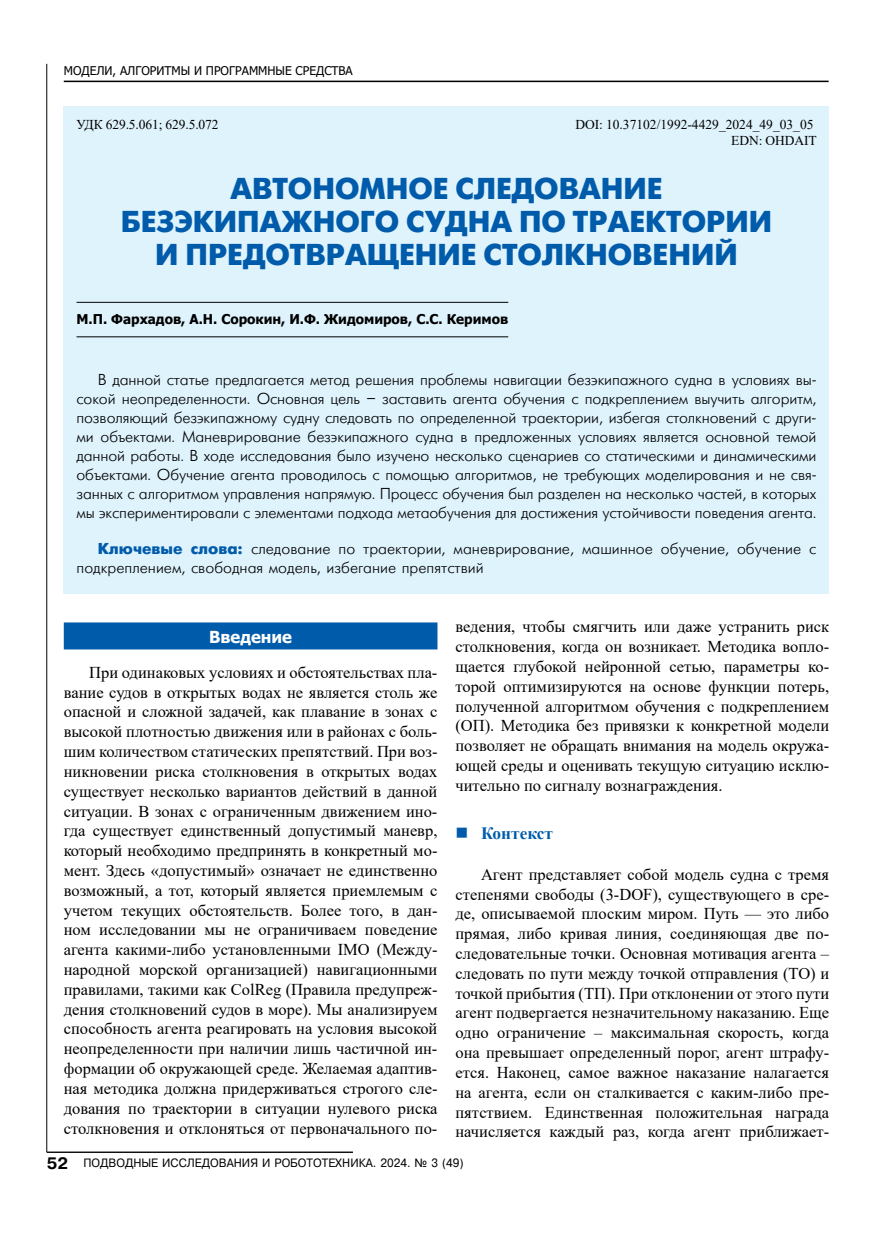
<style>
.page{position:relative;width:893px;height:1234px;background:#fff}
.page>*{position:absolute;margin:0;border:0;box-sizing:border-box;transform-origin:0 0}
.t1{font:700 30px/33px "Futuris C";color:#005baa;text-align:center}
.t2{font:700 17.25px "Times New Roman";color:#005baa}
.t3{font:16.5px/19.8px "Times New Roman";color:#000;text-align:justify}
.t4{font:700 16.5px "Tahoma";color:#fff}
.t5{font:15.75px/18.9px "Futuris Cyrillic";color:#000;text-align:justify}
.t6{font:13.5px/16.2px "Times New Roman";letter-spacing:-.01em;color:#000;text-align:right}
.t7{font:700 13.5px "Tahoma";color:#000}
.t8{font:12px "Pragmatica Cyrillic";color:#000;scale:.95 1}
.t9{font:12px "Tahoma";color:#000}
.s1{font-family:"Futuris";font-weight:700;color:#005baa}
.s2{font-family:"Pragmatica CTT";font-weight:700;font-size:16.5px}
</style>
<div class="page">
<hr style="left:64px;top:81px;width:765px;height:1px;background:#000">
<hr style="left:47px;top:64px;width:1px;height:1087px;background:#000">
<hr style="left:47px;top:1151px;width:306px;height:1px;background:#000">
<div style="left:64px;top:106px;width:765px;height:488px;background:#dff3fd"></div>
<hr style="left:77px;top:302px;width:431px;height:1px;background:#000">
<hr style="left:77px;top:336px;width:431px;height:1px;background:#000">
<div style="left:64px;top:622px;width:373px;height:27px;background:#005baa"></div>
<p class="t9" style="left:64px;top:62px;width:291px">МОДЕЛИ, АЛГОРИТМЫ И ПРОГРАММНЫЕ СРЕДСТВА</p>
<p class="t6" style="left:77px;top:115px;width:144px">УДК 629.5.061; 629.5.072</p>
<p class="t6" style="left:576px;top:115px;width:243px">DOI: 10.37102/1992-4429_2024_49_03_05<br>EDN: OHDAIT</p>
<h1 class="t1" style="left:121px;top:173px;width:653px">АВТОНОМНОЕ СЛЕДОВАНИЕ<br>БЕЗЭКИПАЖНОГО СУДНА ПО ТРАЕКТОРИИ<br>И ПРЕДОТВРАЩЕНИЕ СТОЛКНОВЕНИЙ</h1>
<p class="t7" style="left:77px;top:309px;width:433px">М.П. Фархадов, А.Н. Сорокин, И.Ф. Жидомиров, С.С. Керимов</p>
<p class="t5" style="left:77px;top:371px;width:741px;text-indent:21px">В данной статье предлагается метод решения проблемы навигации безэкипажного судна в условиях вы&shy;сокой неопределенности. Основная цель – заставить агента обучения с подкреплением выучить алгоритм, позволяющий безэкипажному судну следовать по определенной траектории, избегая столкновений с други&shy;ми объектами. Маневрирование безэкипажного судна в предложенных условиях является основной темой данной работы. В ходе исследования было изучено несколько сценариев со статическими и динамическими объектами. Обучение агента проводилось с помощью алгоритмов, не требующих моделирования и не свя&shy;занных с алгоритмом управления напрямую. Процесс обучения был разделен на несколько частей, в которых мы экспериментировали с элементами подхода метаобучения для достижения устойчивости поведения агента.</p>
<p class="t5" style="left:77px;top:539px;width:741px;text-indent:21px"><span class="s1">Ключевые слова:</span> следование по траектории, маневрирование, машинное обучение, обучение с подкреплением, свободная модель, избегание препятствий</p>
<p class="t4" style="left:209px;top:625px;width:84px">Введение</p>
<p class="t3" style="left:64px;top:661px;width:375px;text-indent:26px">При одинаковых условиях и обстоятельствах пла&shy;вание судов в открытых водах не является столь же опасной и сложной задачей, как плавание в зонах с высокой плотностью движения или в районах с боль&shy;шим количеством статических препятствий. При воз&shy;никновении риска столкновения в открытых водах существует несколько вариантов действий в данной ситуации. В зонах с ограниченным движением ино&shy;гда существует единственный допустимый маневр, который необходимо предпринять в конкретный мо&shy;мент. Здесь «допустимый» означает не единственно возможный, а тот, который является приемлемым с учетом текущих обстоятельств. Более того, в дан&shy;ном исследовании мы не ограничиваем поведение агента какими-либо установленными IMO (Между&shy;народной морской организацией) навигационными правилами, такими как ColReg (Правила предупреж&shy;дения столкновений судов в море). Мы анализируем способность агента реагировать на условия высокой неопределенности при наличии лишь частичной ин&shy;формации об окружающей среде. Желаемая адаптив&shy;ная методика должна придерживаться строгого сле&shy;дования по траектории в ситуации нулевого риска столкновения и отклоняться от первоначального по-</p>
<p class="t3" style="left:455px;top:616px;width:375px">ведения, чтобы смягчить или даже устранить риск столкновения, когда он возникает. Методика вопло&shy;щается глубокой нейронной сетью, параметры ко&shy;торой оптимизируются на основе функции потерь, полученной алгоритмом обучения с подкреплением (ОП). Методика без привязки к конкретной модели позволяет не обращать внимания на модель окружа&shy;ющей среды и оценивать текущую ситуацию исклю&shy;чительно по сигналу вознаграждения.</p>
<p class="t2" style="left:481px;top:820px;width:73px">Контекст</p>
<p class="t3" style="left:455px;top:863px;width:375px;text-indent:26px">Агент представляет собой модель судна с тремя степенями свободы (3-DOF), существующего в сре&shy;де, описываемой плоским миром. Путь — это либо прямая, либо кривая линия, соединяющая две по&shy;следовательные точки. Основная мотивация агента – следовать по пути между точкой отправления (ТО) и точкой прибытия (ТП). При отклонении от этого пути агент подвергается незначительному наказанию. Еще одно ограничение – максимальная скорость, когда она превышает определенный порог, агент штрафу&shy;ется. Наконец, самое важное наказание налагается на агента, если он сталкивается с каким-либо пре&shy;пятствием. Единственная положительная награда начисляется каждый раз, когда агент приближает-</p>
<p class="t8" style="left:47px;top:1156px;width:440px"><span class="s2">52</span> ПОДВОДНЫЕ ИССЛЕДОВАНИЯ И РОБОТОТЕХНИКА. 2024. ¹ 3 (49)</p>
</div>
